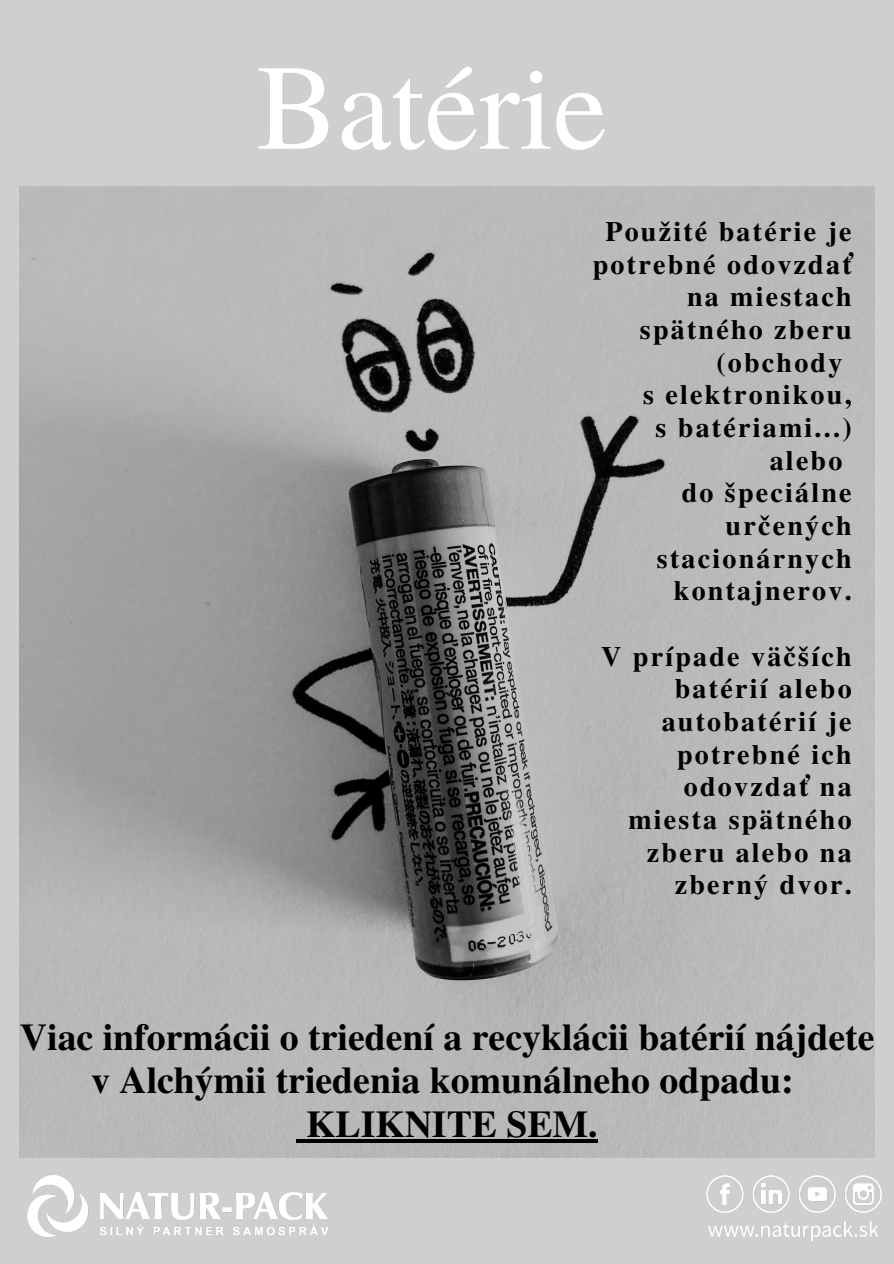
<style>
.page{position:relative;width:894px;height:1264px;background:#fff}
.page>*{position:absolute;margin:0;border:0;box-sizing:border-box;transform-origin:0 0}
.t1{font:121.5px "Te X Gyre Termes";color:#fff}
.t2{font:700 37.8px/42.8px "Te X Gyre Termes";color:#000;text-align:center}
.t3{font:700 27.9px/32.7px "Te X Gyre Termes";letter-spacing:.08em;color:#000;text-align:right}
</style>
<div class="page">
<div style="left:0;top:0;width:893px;height:1263px;background:#cfcfcf"></div>
<img style="left:20px;top:186px;width:853px;height:971px">
<img style="left:27px;top:1175px;width:301px;height:62px">
<svg style="left:296px;top:1139px;width:10px;height:3px"></svg>
<hr style="left:306px;top:1139px;width:291px;height:3px;background:#000">
<img style="left:706px;top:1175px;width:175px;height:66px">
<p class="t1" style="left:256px;top:20px;width:352px">Batérie</p>
<p class="t3" style="left:605px;top:214px;width:248px">Použité batérie je</p>
<p class="t3" style="left:592px;top:246px;width:260px">potrebné odovzdať</p>
<p class="t3" style="left:686px;top:279px;width:166px">na miestach</p>
<p class="t3" style="left:639px;top:312px;width:213px">spätného zberu</p>
<p class="t3" style="left:716px;top:344px;width:127px">(obchody</p>
<p class="t3" style="left:643px;top:377px;width:210px">s elektronikou,</p>
<p class="t3" style="left:769px;top:410px;width:83px;text-align:left;text-indent:-114px">s batériami...) alebo</p>
<p class="t3" style="left:656px;top:475px;width:196px">do špeciálne určených stacionárnych kontajnerov.</p>
<p class="t3" style="left:601px;top:638px;width:252px">V prípade väčších batérií alebo autobatérií je potrebné ich odovzdať na miesta spätného zberu alebo na zberný dvor.</p>
<p class="t2" style="left:20px;top:1013px;width:855px">Viac informácii o triedení a recyklácii batérií nájdete v Alchýmii triedenia komunálneho odpadu:</p>
<p class="t2" style="left:306px;top:1100px;width:293px">KLIKNITE SEM.</p>
</div>
